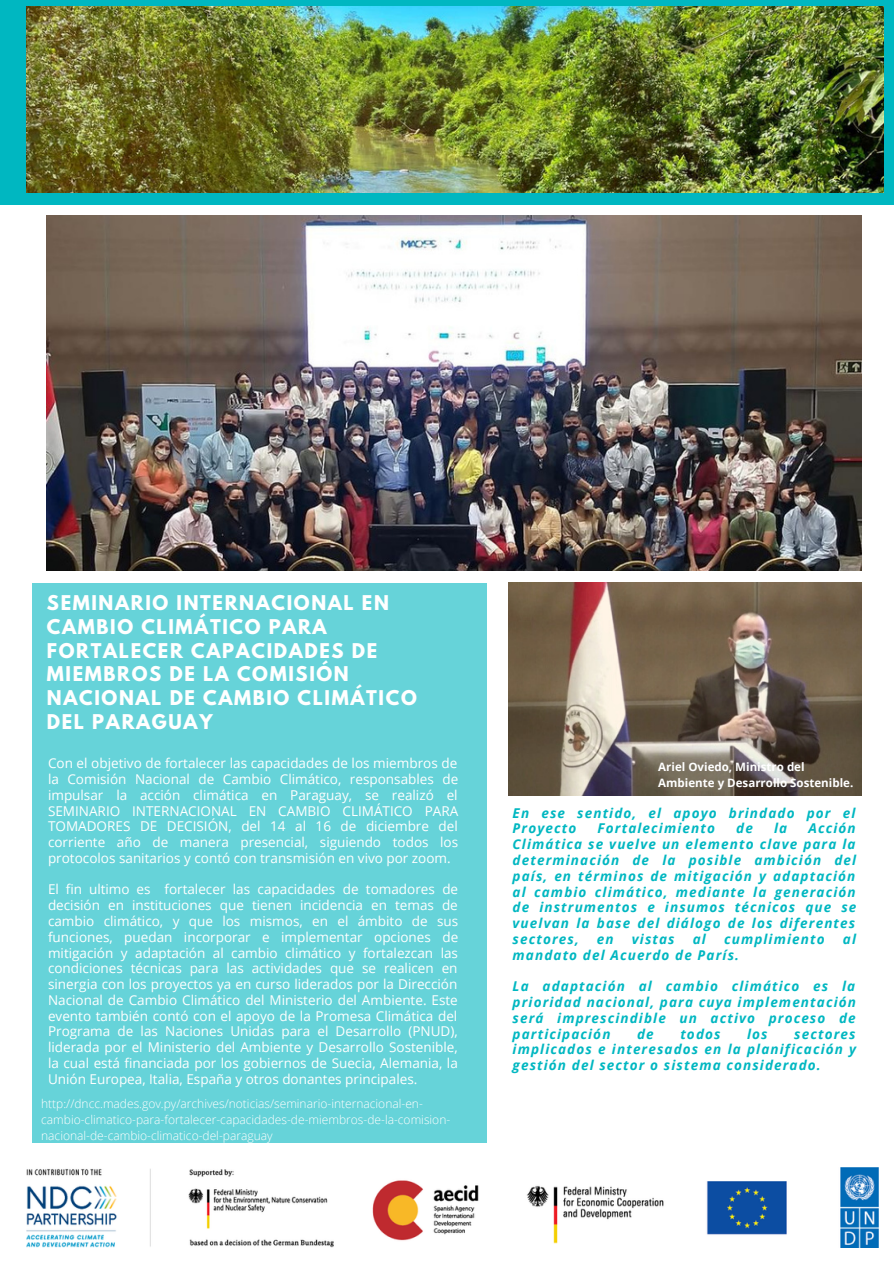
<style>
.page{position:relative;width:894px;height:1264px;background:#fff}
.page>*{position:absolute;margin:0;border:0;box-sizing:border-box;transform-origin:0 0}
.t1{font:700 18px/23.7px "League Spartan";letter-spacing:.09em;color:#fff}
.t2{font:13.5px/15.8px "Open Sans";color:#fff;text-align:justify}
.t3{font:italic 700 13.5px/15.8px "Open Sans";letter-spacing:.08em;color:#00b7c1;text-align:justify}
.t4{font:300 12px/16px "Open Sans";color:#fff}
.t5{font:700 11.55px/15.5px "Open Sans";color:#fff}
</style>
<div class="page">
<div style="left:0;top:0;width:893px;height:1263px;background:#00b7c1"></div>
<div style="left:0;top:206px;width:893px;height:1057px;background:#fff"></div>
<div style="left:33px;top:582px;width:453px;height:560px;background:#66d3d9"></div>
<img style="left:47px;top:215px;width:814px;height:355px">
<img style="left:26px;top:1167px;width:851px;height:80px">
<img style="left:508px;top:582px;width:353px;height:213px">
<img style="left:26px;top:7px;width:857px;height:185px">
<p class="t1" style="left:47px;top:593px;width:371px">SEMINARIO INTERNACIONAL EN<br>CAMBIO CLIMÁTICO PARA<br>FORTALECER CAPACIDADES DE<br>MIEMBROS DE LA COMISIÓN<br>NACIONAL DE CAMBIO CLIMÁTICO<br>DEL PARAGUAY</p>
<p class="t2" style="left:48px;top:755px;width:411px">Con el objetivo de fortalecer las capacidades de los miembros de la Comisión Nacional de Cambio Climático, responsables de impulsar la acción climática en Paraguay, se realizó el SEMINARIO INTERNACIONAL EN CAMBIO CLIMÁTICO PARA TOMADORES DE DECISIÓN, del 14 al 16 de diciembre del corriente año de manera presencial, siguiendo todos los protocolos sanitarios y contó con transmisión en vivo por zoom.</p>
<p class="t2" style="left:48px;top:881px;width:411px">El fin ultimo es fortalecer las capacidades de tomadores de decisión en instituciones que tienen incidencia en temas de cambio climático, y que los mismos, en el ámbito de sus funciones, puedan incorporar e implementar opciones de mitigación y adaptación al cambio climático y fortalezcan las condiciones técnicas para las actividades que se realicen en sinergia con los proyectos ya en curso liderados por la Dirección Nacional de Cambio Climático del Ministerio del Ambiente. Este evento también contó con el apoyo de la Promesa Climática del Programa de las Naciones Unidas para el Desarrollo (PNUD), liderada por el Ministerio del Ambiente y Desarrollo Sostenible, la cual está financiada por los gobiernos de Suecia, Alemania, la Unión Europea, Italia, España y otros donantes principales.</p>
<p class="t4" style="left:41px;top:1095px;width:410px">http://dncc.mades.gov.py/archives/noticias/seminario-internacional-en&shy;cambio-climatico-para-fortalecer-capacidades-de-miembros-de-la-comision&shy;nacional-de-cambio-climatico-del-paraguay</p>
<p class="t5" style="left:658px;top:759px;width:196px">Ariel Oviedo, Ministro del<br>Ambiente y Desarrollo Sostenible.</p>
<p class="t3" style="left:512px;top:804px;width:344px">En ese sentido, el apoyo brindado por el<br>Proyecto</p>
<p class="t3" style="left:512px;top:820px;width:345px;text-indent:296px">Acción Climática se vuelve un elemento clave para la determinación de la posible ambición del país, en términos de mitigación y adaptación al cambio climático, mediante la generación de instrumentos e insumos técnicos que se vuelvan la base del diálogo de los diferentes sectores,</p>
<p class="t3" style="left:597px;top:820px;width:119px">Fortalecimiento</p>
<p class="t3" style="left:736px;top:820px;width:18px">de</p>
<p class="t3" style="left:773px;top:820px;width:15px">la</p>
<p class="t3" style="left:596px;top:930px;width:18px">en</p>
<p class="t3" style="left:631px;top:930px;width:44px">vistas</p>
<p class="t3" style="left:692px;top:930px;width:15px">al</p>
<p class="t3" style="left:724px;top:930px;width:102px">cumplimiento</p>
<p class="t3" style="left:842px;top:930px;width:15px">al</p>
<p class="t3" style="left:512px;top:946px;width:228px">mandato del Acuerdo de París.</p>
<p class="t3" style="left:512px;top:978px;width:345px">La adaptación al cambio climático es la prioridad nacional, para cuya implementación será imprescindible un activo proceso de participación</p>
<p class="t3" style="left:637px;top:1025px;width:18px">de</p>
<p class="t3" style="left:680px;top:1025px;width:42px">todos</p>
<p class="t3" style="left:747px;top:1025px;width:22px">los</p>
<p class="t3" style="left:512px;top:1025px;width:345px;text-indent:281px">sectores implicados e interesados en la planificación y gestión del sector o sistema considerado.</p>
</div>
